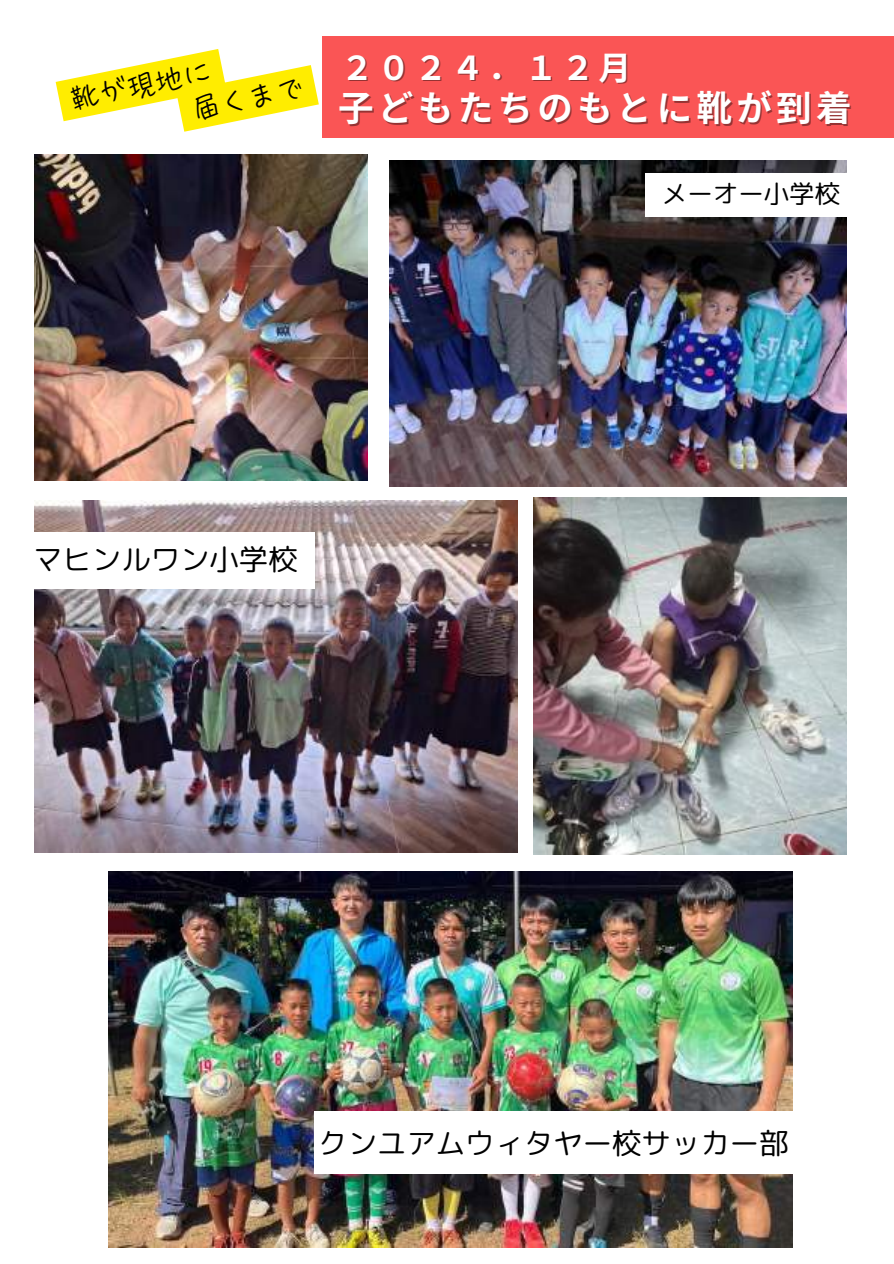
<style>
.page{position:relative;width:894px;height:1264px;background:#fff}
.page>*{position:absolute;margin:0;border:0;box-sizing:border-box;transform-origin:0 0}
.t1{font:700 35.55px "Noto Sans JP";letter-spacing:.12em;color:#fff}
.t2{font:700 32.85px "Noto Sans JP";letter-spacing:.12em;color:#fff}
.t3{font:29.4px "rounded mplus 1 p regular";color:#000}
.t4{font:28.5px/33.5px "TT Cook Hand R";color:#000}
.t5{font:25.5px "rounded mplus 1 p regular";color:#000}
.s1{color:rgb(0 0 0/.4)}
</style>
<div class="page">
<img style="left:35px;top:500px;width:482px;height:352px">
<img style="left:108px;top:871px;width:684px;height:376px">
<img style="left:533px;top:497px;width:313px;height:357px">
<img style="left:35px;top:155px;width:333px;height:326px">
<div style="left:322px;top:37px;width:571px;height:101px;background:#fa5555"></div>
<svg style="left:56px;top:49px;width:263px;height:83px"></svg>
<div style="left:27px;top:533px;width:287px;height:56px;background:#fff"></div>
<div style="left:314px;top:1111px;width:490px;height:63px;background:#fff"></div>
<img style="left:389px;top:161px;width:457px;height:325px">
<div style="left:645px;top:173px;width:201px;height:43px;background:#fff"></div>
<p class="t4" style="left:182px;top:60px;width:116px;text-indent:-116px;rotate:-11deg">靴が現地に<br>届くまで</p>
<p class="t2" style="left:340px;top:42px;width:287px">２０２４．１２<span class="s1">月</span></p>
<p class="t1" style="left:340px;top:80px;width:513px"><span class="s1">子</span>どもたちのもとに靴が到着</p>
<p class="t5" style="left:661px;top:175px;width:180px">メーオー小学校</p>
<p class="t3" style="left:33px;top:538px;width:266px">マヒンルワン小学校</p>
<p class="t3" style="left:318px;top:1121px;width:471px">クンユアムウィタヤー校サッカー部</p>
</div>
